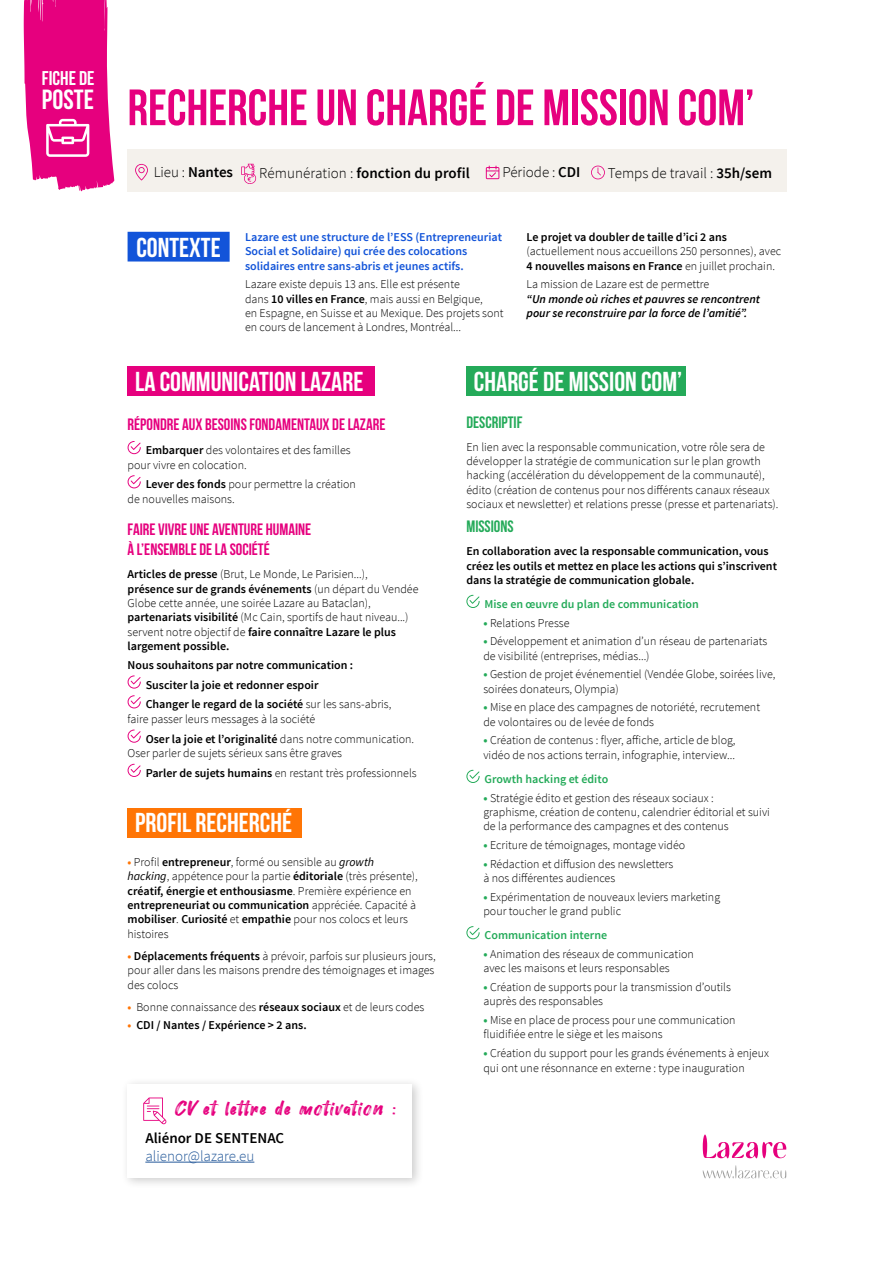
<style>
.page{position:relative;width:893px;height:1263px;background:#fff}
.page>*{position:absolute;margin:0;border:0;box-sizing:border-box;transform-origin:0 0}
.t1{font:700 51px "Bebas Neue";color:#e6007e}
.t2{font:700 27.75px "Bebas Neue";color:#fff}
.t3{font:700 27.3px "Bebas Neue";color:#fff}
.t4{font:21px "Hey August";letter-spacing:.06em;color:#e6007e}
.t5{font:700 19.95px "Bebas Neue";color:#fff}
.t6{font:700 16.5px/19.8px "Bebas Neue";color:#e6007e}
.t7{font:700 16.5px "Bebas Neue";color:#24aa59}
.t8{font:600 15px "Source Sans Pro";color:#000}
.t9{font:300 15px "Source Sans Pro";color:#000}
.t10{font:300 15px "Source Sans Pro";color:#275b9b}
.t11{font:300 12px/14.4px "Source Sans Pro";color:#000}
.t12{font:600 12px/19.8px "Source Sans Pro";color:#000}
.t13{font:600 12px/14.4px "Source Sans Pro";color:#1254d9}
.t14{font:italic 600 12px/14.4px "Source Sans Pro";color:#000}
.t15{font:600 12px "Source Sans Pro";color:#24aa59}
.s1{font-weight:300}
.s2{font-weight:600}
.s3{font-weight:600;color:#ff7505}
.s4{font-weight:400;font-style:italic}
.s5{color:#ff7505}
.s6{font-weight:700;color:#24aa59}
</style>
<div class="page">
<svg style="left:128px;top:441px;width:13px;height:13px"></svg>
<svg style="left:128px;top:475px;width:13px;height:13px"></svg>
<svg style="left:128px;top:675px;width:13px;height:14px"></svg>
<svg style="left:128px;top:695px;width:13px;height:13px"></svg>
<svg style="left:128px;top:729px;width:13px;height:14px"></svg>
<svg style="left:128px;top:764px;width:13px;height:13px"></svg>
<div style="left:128px;top:366px;width:247px;height:30px;background:#e6007e"></div>
<svg style="left:466px;top:595px;width:14px;height:13px"></svg>
<svg style="left:466px;top:770px;width:14px;height:13px"></svg>
<svg style="left:466px;top:926px;width:14px;height:13px"></svg>
<svg style="left:24px;top:0;width:90px;height:191px"></svg>
<div style="left:466px;top:366px;width:220px;height:30px;background:#24aa59"></div>
<div style="left:128px;top:808px;width:174px;height:30px;background:#ff7505"></div>
<div style="left:128px;top:149px;width:659px;height:42px;background:#f4f1ec"></div>
<div style="left:128px;top:232px;width:102px;height:30px;background:#1254d9"></div>
<svg style="left:703px;top:1134px;width:8px;height:24px"></svg>
<img style="left:711px;top:1142px;width:75px;height:16px">
<svg style="left:703px;top:1165px;width:83px;height:13px"></svg>
<svg style="left:135px;top:164px;width:13px;height:16px"></svg>
<svg style="left:241px;top:164px;width:16px;height:20px"></svg>
<svg style="left:486px;top:166px;width:13px;height:13px"></svg>
<svg style="left:591px;top:166px;width:14px;height:13px"></svg>
<div style="left:121px;top:1077px;width:303px;height:112px;background:#000;opacity:.2"></div>
<div style="left:128px;top:1084px;width:284px;height:93px;background:#fff"></div>
<hr style="left:145px;top:1162px;width:109px;height:1px;background:#275b9b">
<svg style="left:143px;top:1097px;width:24px;height:27px"></svg>
<h3 class="t5" style="left:42px;top:67px;width:54px">FICHE DE</h3>
<h2 class="t2" style="left:42px;top:84px;width:53px">POSTE</h2>
<h1 class="t1" style="left:128px;top:80px;width:628px">RECHERCHE UN CHARGÉ DE MISSION COM’</h1>
<p class="t8" style="left:154px;top:163px;width:81px"><span class="s1">Lieu :</span> Nantes</p>
<p class="t8" style="left:259px;top:164px;width:212px"><span class="s1">Rémunération :</span> fonction du profil</p>
<p class="t9" style="left:502px;top:163px;width:79px">Période : <span class="s2">CDI</span></p>
<p class="t9" style="left:608px;top:164px;width:166px">Temps de travail : <span class="s2">35h/sem</span></p>
<h3 class="t3" style="left:136px;top:233px;width:86px">CONTEXTE</h3>
<p class="t13" style="left:245px;top:230px;width:259px">Lazare est une structure de l’ESS (Entrepreneuriat<br>Social et Solidaire) qui crée des colocations solidaires entre sans-abris et jeunes actifs.</p>
<p class="t11" style="left:245px;top:277px;width:260px">Lazare existe depuis 13 ans. Elle est présente<br>dans <span class="s2">10 villes en France</span>, mais aussi en Belgique,<br>en Espagne, en Suisse et au Mexique. Des projets sont en cours de lancement à Londres, Montréal...</p>
<p class="t12" style="left:526px;top:227px;width:202px">Le projet va doubler de taille d’ici 2 ans</p>
<p class="t11" style="left:526px;top:244px;width:256px">(actuellement nous accueillons 250 personnes), avec<br><span class="s2">4 nouvelles maisons en France</span> en juillet prochain.</p>
<p class="t11" style="left:526px;top:277px;width:184px">La mission de Lazare est de permettre</p>
<p class="t14" style="left:526px;top:291px;width:235px">“Un monde où riches et pauvres se rencontrent pour se reconstruire par la force de l’amitié”.</p>
<h3 class="t3" style="left:135px;top:366px;width:230px">LA COMMUNICATION LAZARE</h3>
<h3 class="t6" style="left:128px;top:414px;width:259px">RÉPONDRE AUX BESOINS FONDAMENTAUX DE LAZARE</h3>
<p class="t11" style="left:128px;top:443px;width:225px;text-indent:18px"><span class="s2">Embarquer</span> des volontaires et des familles pour vivre en colocation.</p>
<p class="t11" style="left:128px;top:477px;width:230px;text-indent:18px"><span class="s2">Lever des fonds</span> pour permettre la création de nouvelles maisons.</p>
<h3 class="t6" style="left:128px;top:520px;width:185px">FAIRE VIVRE UNE AVENTURE HUMAINE<br>À L’ENSEMBLE DE LA SOCIÉTÉ</h3>
<p class="t11" style="left:128px;top:567px;width:292px"><span class="s2">Articles de presse</span> (Brut, Le Monde, Le Parisien...),<br><span class="s2">présence sur de grands événements</span> (un départ du Vendée Globe cette année, une soirée Lazare au Bataclan), <span class="s2">partenariats visibilité</span> (Mc Cain, sportifs de haut niveau...) servent notre objectif de <span class="s2">faire connaître Lazare le plus largement possible.</span></p>
<p class="t12" style="left:146px;top:655px;width:247px;text-indent:-18px">Nous souhaitons par notre communication :<br>Susciter la joie et redonner espoir<br>Changer le regard de la société <span class="s1">sur les sans-abris,</span></p>
<p class="t11" style="left:146px;top:709px;width:270px;line-height:19.8px;text-indent:-18px">faire passer leurs messages à la société<br><span class="s2">Oser la joie et l’originalité</span> dans notre communication.</p>
<p class="t11" style="left:146px;top:743px;width:273px;line-height:19.8px;text-indent:-18px">Oser parler de sujets sérieux sans être graves<br><span class="s2">Parler de sujets humains</span> en restant très professionnels</p>
<h3 class="t3" style="left:135px;top:808px;width:158px">PROFIL RECHERCHÉ</h3>
<p class="t11" style="left:128px;top:855px;width:292px"><span class="s3">•</span> Profil <span class="s2">entrepreneur</span>, formé ou sensible au <span class="s4">growth hacking</span>, appétence pour la partie <span class="s2">éditoriale</span> (très présente), <span class="s2">créatif, énergie et enthousiasme</span>. Première expérience en <span class="s2">entrepreneuriat ou communication</span> appréciée. Capacité à <span class="s2">mobiliser</span>. <span class="s2">Curiosité</span> et <span class="s2">empathie</span> pour nos colocs et leurs histoires</p>
<p class="t11" style="left:128px;top:949px;width:310px;text-align:justify"><span class="s3">•</span> <span class="s2">Déplacements fréquents</span> à prévoir, parfois sur plusieurs jours, pour aller dans les maisons prendre des témoignages et images des colocs</p>
<p class="t11" style="left:128px;top:1000px;width:298px"><span class="s3">•</span> Bonne connaissance des <span class="s2">réseaux sociaux</span> et de leurs codes</p>
<p class="t12" style="left:128px;top:1015px;width:181px"><span class="s5">•</span> CDI / Nantes / Expérience &gt; 2 ans.</p>
<h3 class="t4" style="left:175px;top:1097px;width:223px">CV et lettre de motivation :</h3>
<p class="t8" style="left:145px;top:1128px;width:140px">Aliénor DE SENTENAC</p>
<p class="t10" style="left:145px;top:1147px;width:111px">alienor@lazare.eu</p>
<h3 class="t3" style="left:474px;top:366px;width:210px">CHARGÉ DE MISSION COM’</h3>
<h3 class="t7" style="left:466px;top:413px;width:58px">DESCRIPTIF</h3>
<p class="t11" style="left:466px;top:439px;width:314px">En lien avec la responsable communication, votre rôle sera de développer la stratégie de communication sur le plan growth hacking (accélération du développement de la communauté), édito (création de contenus pour nos différents canaux réseaux sociaux et newsletter) et relations presse (presse et partenariats).</p>
<h3 class="t7" style="left:466px;top:517px;width:49px">MISSIONS</h3>
<p class="t12" style="left:466px;top:544px;width:312px;line-height:14.4px">En collaboration avec la responsable communication, vous créez les outils et mettez en place les actions qui s’inscrivent dans la stratégie de communication globale.</p>
<p class="t15" style="left:485px;top:596px;width:216px">Mise en œuvre du plan de communication</p>
<p class="t11" style="left:483px;top:615px;width:88px"><span class="s6">•</span> Relations Presse</p>
<p class="t11" style="left:483px;top:634px;width:286px"><span class="s6">•</span> Développement et animation d’un réseau de partenariats de visibilité (entreprises, médias...)</p>
<p class="t11" style="left:483px;top:667px;width:294px"><span class="s6">•</span> Gestion de projet événementiel (Vendée Globe, soirées live, soirées donateurs, Olympia)</p>
<p class="t11" style="left:483px;top:700px;width:278px"><span class="s6">•</span> Mise en place des campagnes de notoriété, recrutement de volontaires ou de levée de fonds</p>
<p class="t11" style="left:483px;top:733px;width:254px"><span class="s6">•</span> Création de contenus : flyer, affiche, article de blog, vidéo de nos actions terrain, infographie, interview...</p>
<p class="t15" style="left:485px;top:771px;width:125px">Growth hacking et édito</p>
<p class="t11" style="left:483px;top:790px;width:288px"><span class="s6">•</span> Stratégie édito et gestion des réseaux sociaux : graphisme, création de contenu, calendrier éditorial et suivi de la performance des campagnes et des contenus</p>
<p class="t11" style="left:483px;top:838px;width:203px"><span class="s6">•</span> Ecriture de témoignages, montage vidéo</p>
<p class="t11" style="left:483px;top:857px;width:192px"><span class="s6">•</span> Rédaction et diffusion des newsletters à nos différentes audiences</p>
<p class="t11" style="left:483px;top:890px;width:238px"><span class="s6">•</span> Expérimentation de nouveaux leviers marketing pour toucher le grand public</p>
<p class="t15" style="left:485px;top:928px;width:124px">Communication interne</p>
<p class="t11" style="left:483px;top:947px;width:212px"><span class="s6">•</span> Animation des réseaux de communication avec les maisons et leurs responsables</p>
<p class="t11" style="left:483px;top:980px;width:249px"><span class="s6">•</span> Création de supports pour la transmission d’outils auprès des responsables</p>
<p class="t11" style="left:483px;top:1013px;width:254px"><span class="s6">•</span> Mise en place de process pour une communication fluidifiée entre le siège et les maisons</p>
<p class="t11" style="left:483px;top:1046px;width:287px"><span class="s6">•</span> Création du support pour les grands événements à enjeux qui ont une résonnance en externe : type inauguration</p>
</div>
